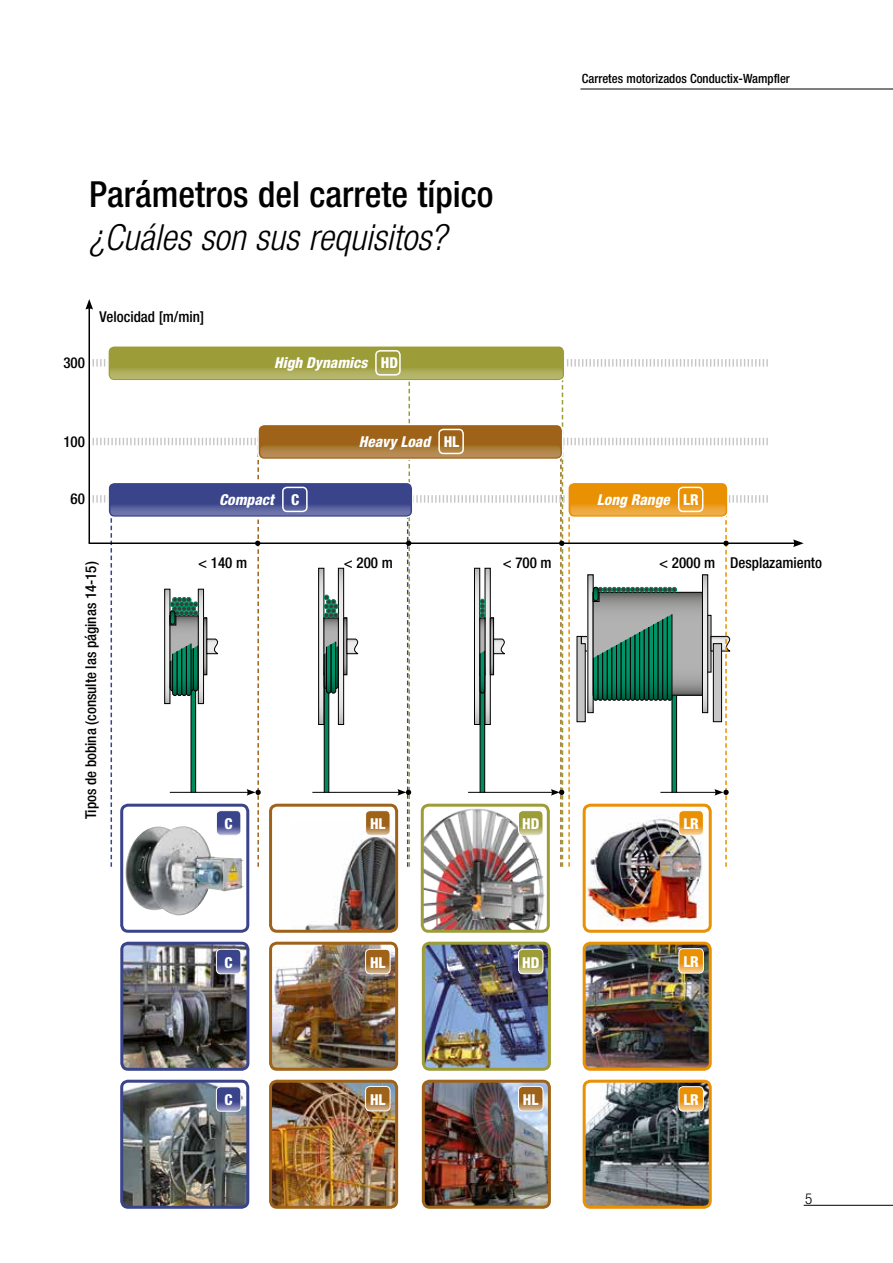
<style>
.page{position:relative;width:893px;height:1263px;background:#fff}
.page>*{position:absolute;margin:0;border:0;box-sizing:border-box;transform-origin:0 0}
.t1{font:500 condensed 36px "Helvetica Neue LT";color:#000}
.t2{font:italic 300 condensed 36px "Helvetica Neue LT";color:#000}
.t3{font:500 condensed 15px "Helvetica Neue LT";color:#000}
.t4{font:italic 800 condensed 15px "Helvetica Neue LT";color:#fff}
.t5{font:800 condensed 15px "Helvetica Neue LT";color:#fff}
.t6{font:300 condensed 15px "Helvetica Neue LT";color:#000}
.t7{font:500 condensed 12.75px "Helvetica Neue LT";color:#000}
.s1{font-style:normal}
</style>
<div class="page">
<hr style="left:804px;top:1205px;width:89px;height:1px;background:#000">
<hr style="left:89px;top:307px;width:1px;height:236px;background:#000">
<svg style="left:85px;top:299px;width:8px;height:11px"></svg>
<hr style="left:89px;top:542px;width:706px;height:2px;background:#000">
<svg style="left:793px;top:539px;width:11px;height:8px"></svg>
<svg style="left:93px;top:359px;width:675px;height:508px"></svg>
<div style="left:122px;top:805px;width:126px;height:126px;background:#fff;border-radius:6px"></div>
<img style="left:125px;top:826px;width:119px;height:89px">
<div style="left:120px;top:804px;width:129px;height:129px;border:3px solid #39448a;border-radius:6px"></div>
<img style="left:422px;top:805px;width:124px;height:124px">
<div style="left:421px;top:804px;width:129px;height:129px;border:3px solid #9c9d38;border-radius:6px"></div>
<div style="left:271px;top:805px;width:126px;height:126px;background:#fff;border-radius:6px"></div>
<img style="left:292px;top:835px;width:102px;height:94px">
<div style="left:269px;top:804px;width:129px;height:129px;border:3px solid #9e6319;border-radius:6px"></div>
<img style="left:587px;top:808px;width:121px;height:121px">
<div style="left:583px;top:804px;width:129px;height:129px;border:3px solid #e99003;border-radius:6px"></div>
<div style="left:258px;top:424px;width:305px;height:35px;background:#9e6319;border-radius:6px"></div>
<div style="left:257px;top:424px;width:306px;height:36px;border:2px solid #fff;border-radius:6px"></div>
<svg style="left:260px;top:445px;width:301px;height:12px;background:#ae8243"></svg>
<div style="left:438px;top:429px;width:26px;height:25px;border:2px solid #fff;border-radius:4px"></div>
<div style="left:108px;top:482px;width:305px;height:35px;background:#39448a;border-radius:6px"></div>
<div style="left:107px;top:482px;width:307px;height:36px;border:2px solid #fff;border-radius:6px"></div>
<svg style="left:110px;top:503px;width:301px;height:12px"></svg>
<div style="left:282px;top:487px;width:26px;height:25px;border:2px solid #fff;border-radius:4px"></div>
<div style="left:568px;top:482px;width:160px;height:35px;background:#e99003;border-radius:6px"></div>
<div style="left:567px;top:482px;width:162px;height:36px;border:2px solid #fff;border-radius:6px"></div>
<svg style="left:570px;top:503px;width:156px;height:12px"></svg>
<div style="left:678px;top:487px;width:25px;height:25px;border:2px solid #fff;border-radius:4px"></div>
<div style="left:108px;top:346px;width:457px;height:35px;background:#9c9d38;border-radius:6px"></div>
<div style="left:107px;top:345px;width:459px;height:37px;border:2px solid #fff;border-radius:6px"></div>
<svg style="left:110px;top:367px;width:453px;height:12px"></svg>
<div style="left:375px;top:350px;width:26px;height:26px;border:2px solid #fff;border-radius:4px"></div>
<img style="left:273px;top:1084px;width:121px;height:121px">
<div style="left:269px;top:1080px;width:129px;height:129px;border:3px solid #9e6319;border-radius:6px"></div>
<img style="left:124px;top:1084px;width:121px;height:121px">
<div style="left:120px;top:1080px;width:129px;height:129px;border:3px solid #39448a;border-radius:6px"></div>
<div style="left:216px;top:1087px;width:25px;height:24px;background:#39448a;border-radius:4px"></div>
<svg style="left:217px;top:1101px;width:24px;height:10px"></svg>
<div style="left:216px;top:1086px;width:25px;height:26px;border:1px solid #fff;border-radius:4px"></div>
<img style="left:124px;top:946px;width:121px;height:121px">
<div style="left:120px;top:942px;width:129px;height:129px;border:3px solid #39448a;border-radius:6px"></div>
<div style="left:216px;top:949px;width:25px;height:25px;background:#39448a;border-radius:4px"></div>
<svg style="left:216px;top:963px;width:25px;height:10px"></svg>
<div style="left:216px;top:949px;width:25px;height:25px;border:1px solid #fff;border-radius:4px"></div>
<div style="left:216px;top:811px;width:25px;height:24px;background:#39448a;border-radius:4px"></div>
<svg style="left:216px;top:825px;width:25px;height:10px"></svg>
<div style="left:216px;top:810px;width:25px;height:25px;border:1px solid #fff;border-radius:4px"></div>
<img style="left:426px;top:946px;width:121px;height:121px">
<div style="left:422px;top:942px;width:129px;height:129px;border:3px solid #9c9d38;border-radius:6px"></div>
<div style="left:518px;top:949px;width:25px;height:25px;background:#9c9d38;border-radius:4px"></div>
<svg style="left:519px;top:963px;width:24px;height:10px"></svg>
<div style="left:518px;top:949px;width:25px;height:25px;border:1px solid #fff;border-radius:4px"></div>
<div style="left:518px;top:811px;width:25px;height:24px;background:#9c9d38;border-radius:4px"></div>
<svg style="left:518px;top:825px;width:25px;height:10px"></svg>
<div style="left:518px;top:810px;width:25px;height:25px;border:1px solid #fff;border-radius:4px"></div>
<img style="left:426px;top:1084px;width:121px;height:121px">
<div style="left:422px;top:1080px;width:129px;height:129px;border:3px solid #9e6319;border-radius:6px"></div>
<div style="left:518px;top:1086px;width:25px;height:25px;background:#9e6319;border-radius:4px"></div>
<svg style="left:519px;top:1100px;width:24px;height:10px"></svg>
<div style="left:518px;top:1086px;width:25px;height:25px;border:1px solid #fff;border-radius:4px"></div>
<div style="left:366px;top:1086px;width:24px;height:25px;background:#9e6319;border-radius:4px"></div>
<svg style="left:366px;top:1100px;width:24px;height:11px"></svg>
<div style="left:365px;top:1086px;width:25px;height:25px;border:1px solid #fff;border-radius:4px"></div>
<img style="left:273px;top:946px;width:121px;height:121px">
<div style="left:269px;top:942px;width:129px;height:129px;border:3px solid #9e6319;border-radius:6px"></div>
<div style="left:366px;top:949px;width:24px;height:25px;background:#9e6319;border-radius:4px"></div>
<svg style="left:366px;top:963px;width:24px;height:10px"></svg>
<div style="left:365px;top:949px;width:25px;height:25px;border:1px solid #fff;border-radius:4px"></div>
<div style="left:366px;top:811px;width:24px;height:24px;background:#9e6319;border-radius:4px"></div>
<svg style="left:366px;top:825px;width:24px;height:10px"></svg>
<div style="left:365px;top:810px;width:25px;height:25px;border:1px solid #fff;border-radius:4px"></div>
<div style="left:679px;top:811px;width:24px;height:24px;background:#e99003;border-radius:4px"></div>
<svg style="left:679px;top:825px;width:24px;height:10px"></svg>
<div style="left:678px;top:810px;width:26px;height:25px;border:1px solid #fff;border-radius:4px"></div>
<img style="left:587px;top:1084px;width:121px;height:121px">
<div style="left:583px;top:1080px;width:129px;height:129px;border:3px solid #e99003;border-radius:6px"></div>
<div style="left:679px;top:1087px;width:24px;height:24px;background:#e99003;border-radius:4px"></div>
<svg style="left:679px;top:1101px;width:24px;height:10px"></svg>
<div style="left:678px;top:1086px;width:26px;height:25px;border:1px solid #fff;border-radius:4px"></div>
<img style="left:587px;top:946px;width:121px;height:121px">
<div style="left:583px;top:942px;width:129px;height:129px;border:3px solid #e99003;border-radius:6px"></div>
<div style="left:679px;top:949px;width:24px;height:24px;background:#e99003;border-radius:4px"></div>
<svg style="left:679px;top:963px;width:24px;height:10px"></svg>
<div style="left:678px;top:948px;width:26px;height:25px;border:1px solid #fff;border-radius:4px"></div>
<hr style="left:580px;top:89px;width:313px;height:1px;background:#000">
<h1 class="t1" style="left:89px;top:173px;width:406px">Parámetros del carrete típico</h1>
<h1 class="t2" style="left:89px;top:217px;width:359px">¿Cuáles son sus requisitos?</h1>
<p class="t3" style="left:63px;top:353px;width:23px">300</p>
<p class="t3" style="left:100px;top:308px;width:106px">Velocidad [m/min]</p>
<p class="t3" style="left:63px;top:432px;width:23px">100</p>
<p class="t4" style="left:274px;top:354px;width:125px">High Dynamics <span class="s1">HD</span></p>
<p class="t4" style="left:359px;top:432px;width:102px">Heavy Load <span class="s1">HL</span></p>
<p class="t7" style="left:582px;top:71px;width:210px">Carretes motorizados Conductix-Wampfler</p>
<p class="t3" style="left:71px;top:490px;width:16px">60</p>
<p class="t3" style="left:82px;top:819px;width:259px;rotate:-90deg">Tipos de bobina (consulte las páginas 14-15)</p>
<p class="t4" style="left:219px;top:490px;width:82px">Compact <span class="s1">C</span></p>
<p class="t4" style="left:597px;top:490px;width:103px">Long Range <span class="s1">LR</span></p>
<p class="t3" style="left:198px;top:554px;width:50px">&lt; 140 m</p>
<p class="t3" style="left:344px;top:554px;width:50px">&lt; 200 m</p>
<p class="t3" style="left:503px;top:554px;width:50px">&lt; 700 m</p>
<p class="t3" style="left:659px;top:554px;width:58px">&lt; 2000 m</p>
<p class="t3" style="left:730px;top:554px;width:93px">Desplazamiento</p>
<p class="t5" style="left:225px;top:814px;width:20px">CC</p>
<p class="t5" style="left:370px;top:814px;width:17px">H LC</p>
<p class="t5" style="left:683px;top:814px;width:17px">L RC</p>
<p class="t5" style="left:522px;top:814px;width:19px">H DC</p>
<p class="t5" style="left:225px;top:952px;width:10px">C</p>
<p class="t5" style="left:370px;top:953px;width:17px">H LC</p>
<p class="t5" style="left:522px;top:953px;width:19px">H DC</p>
<p class="t5" style="left:683px;top:952px;width:17px">L RC</p>
<p class="t5" style="left:225px;top:1089px;width:10px">C</p>
<p class="t5" style="left:370px;top:1090px;width:17px">H LC</p>
<p class="t5" style="left:523px;top:1090px;width:17px">H LC</p>
<p class="t5" style="left:683px;top:1090px;width:17px">L RC</p>
<p class="t6" style="left:805px;top:1190px;width:9px">5</p>
</div>
